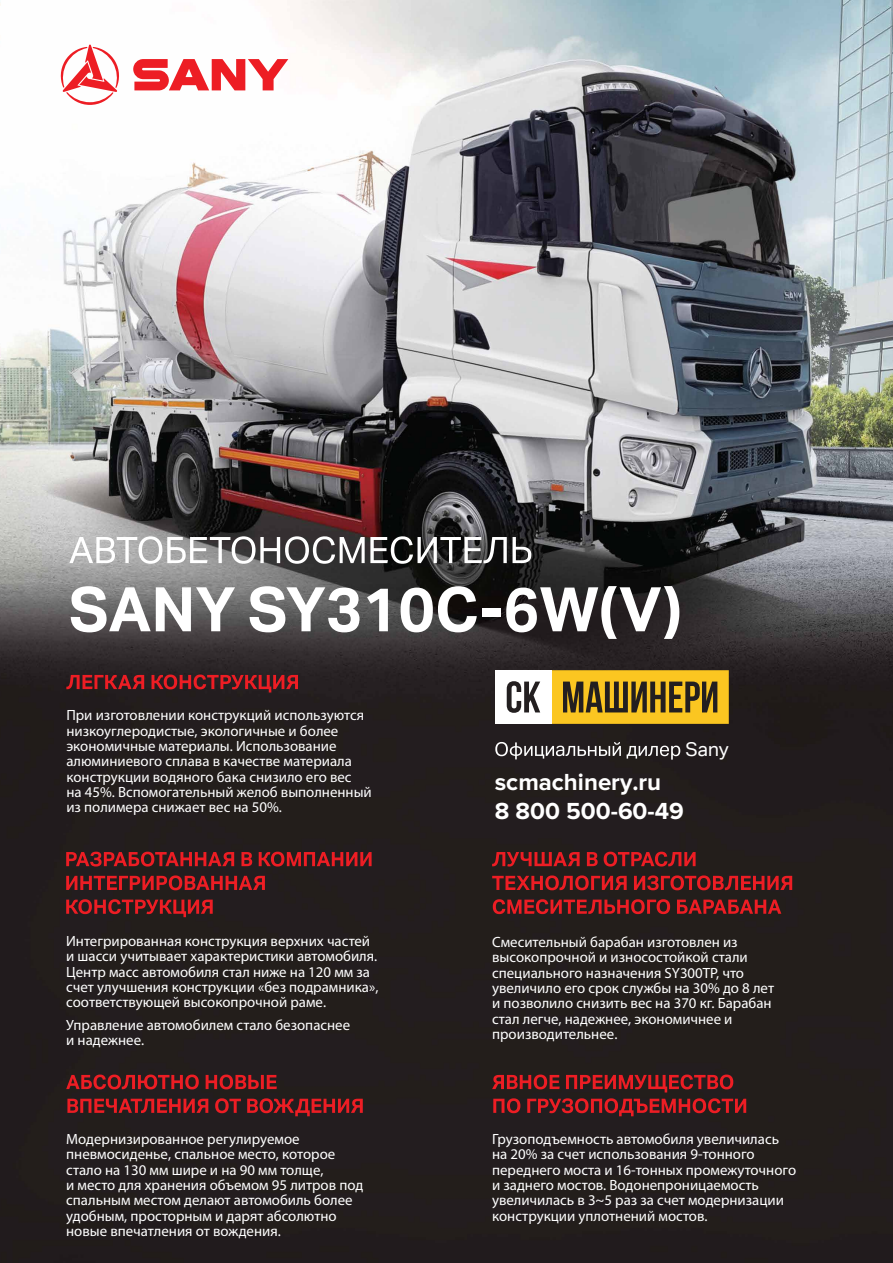
<style>
.page{position:relative;width:893px;height:1263px;background:#fff}
.page>*{position:absolute;margin:0;border:0;box-sizing:border-box;transform-origin:0 0}
.t1{font:700 61.65px "Aktiv Grotesk Corp";color:#fff}
.t2{font:700 24.15px/29px "Proxima Nova";color:#fff}
.t3{font:19.05px "Aktiv Grotesk Corp";color:#fff}
.t4{font:14.85px/15.3px "Myriad Pro";color:#fff}
</style>
<div class="page">
<img style="left:0;top:0;width:893px;height:1263px">
<svg style="left:66px;top:1074px;width:133px;height:15px;background:#7c1d20"></svg>
<svg style="left:206px;top:1074px;width:71px;height:15px"></svg>
<svg style="left:67px;top:1099px;width:141px;height:14px;background:#881d20"></svg>
<svg style="left:215px;top:1098px;width:26px;height:15px"></svg>
<svg style="left:247px;top:1098px;width:116px;height:18px;background:#781d20"></svg>
<svg style="left:492px;top:1074px;width:68px;height:15px"></svg>
<svg style="left:566px;top:1074px;width:167px;height:18px;background:#731d1f"></svg>
<svg style="left:493px;top:1098px;width:27px;height:15px"></svg>
<svg style="left:527px;top:1098px;width:219px;height:18px;background:#701d20"></svg>
<svg style="left:66px;top:675px;width:78px;height:14px"></svg>
<svg style="left:151px;top:674px;width:147px;height:18px;background:#711e22"></svg>
<svg style="left:492px;top:852px;width:88px;height:14px"></svg>
<svg style="left:587px;top:852px;width:11px;height:14px"></svg>
<svg style="left:604px;top:852px;width:92px;height:14px"></svg>
<svg style="left:492px;top:875px;width:135px;height:15px;background:#7d1d1e"></svg>
<svg style="left:634px;top:875px;width:158px;height:15px;background:#821d1f"></svg>
<svg style="left:493px;top:899px;width:177px;height:15px;background:#7e1d1f"></svg>
<svg style="left:677px;top:899px;width:104px;height:15px;background:#811d1f"></svg>
<svg style="left:66px;top:852px;width:168px;height:14px;background:#851d20"></svg>
<svg style="left:241px;top:852px;width:11px;height:14px"></svg>
<svg style="left:259px;top:852px;width:113px;height:14px;background:#8a1d20"></svg>
<svg style="left:66px;top:875px;width:199px;height:15px;background:#801d20"></svg>
<svg style="left:66px;top:899px;width:147px;height:18px;background:#701d1f"></svg>
<svg style="left:69px;top:536px;width:462px;height:28px"></svg>
<svg style="left:60px;top:45px;width:60px;height:60px"></svg>
<svg style="left:133px;top:59px;width:155px;height:31px"></svg>
<svg style="left:495px;top:742px;width:126px;height:17px;background:#5a5556"></svg>
<svg style="left:627px;top:746px;width:53px;height:14px"></svg>
<div style="left:495px;top:670px;width:57px;height:54px;background:#fff"></div>
<svg style="left:507px;top:670px;width:222px;height:54px"></svg>
<h1 class="t1" style="left:69px;top:571px;width:614px">SANY SY310C-6W(V)</h1>
<p class="t4" style="left:66px;top:707px;width:307px">При изготовлении конструкций используются низкоуглеродистые, экологичные и более экономичные материалы. Использование алюминиевого сплава в качестве материала конструкции водяного бака снизило его вес<br>на 45%. Вспомогательный желоб выполненный из полимера снижает вес на 50%.</p>
<p class="t4" style="left:66px;top:933px;width:314px">Интегрированная конструкция верхних частей и шасси учитывает характеристики автомобиля.<br>Центр масс автомобиля стал ниже на 120 мм за счет улучшения конструкции «без подрамника», соответствующей высокопрочной раме.</p>
<p class="t4" style="left:66px;top:1017px;width:285px">Управление автомобилем стало безопаснее и надежнее.</p>
<p class="t3" style="left:685px;top:738px;width:45px">Sany</p>
<h2 class="t2" style="left:495px;top:768px;width:190px">scmachinery.ru<br>8 800 500-60-49</h2>
<p class="t4" style="left:492px;top:934px;width:284px">Смесительный барабан изготовлен из высокопрочной и износостойкой стали специального назначения SY300TP, что увеличило его срок службы на 30% до 8 лет и позволило снизить вес на 370 кг. Барабан стал легче, надежнее, экономичнее и производительнее.</p>
<p class="t4" style="left:66px;top:1131px;width:299px">Модернизированное регулируемое пневмосиденье, спальное место, которое стало на 130 мм шире и на 90 мм толще,<br>и место для хранения объемом 95 литров под спальным местом делают автомобиль более удобным, просторным и дарят абсолютно новые впечатления от вождения.</p>
<p class="t4" style="left:492px;top:1131px;width:306px">Грузоподъемность автомобиля увеличилась на 20% за счет использования 9-тонного переднего моста и 16-тонных промежуточного и заднего мостов. Водонепроницаемость увеличилась в 3~5 раз за счет модернизации конструкции уплотнений мостов.</p>
</div>
